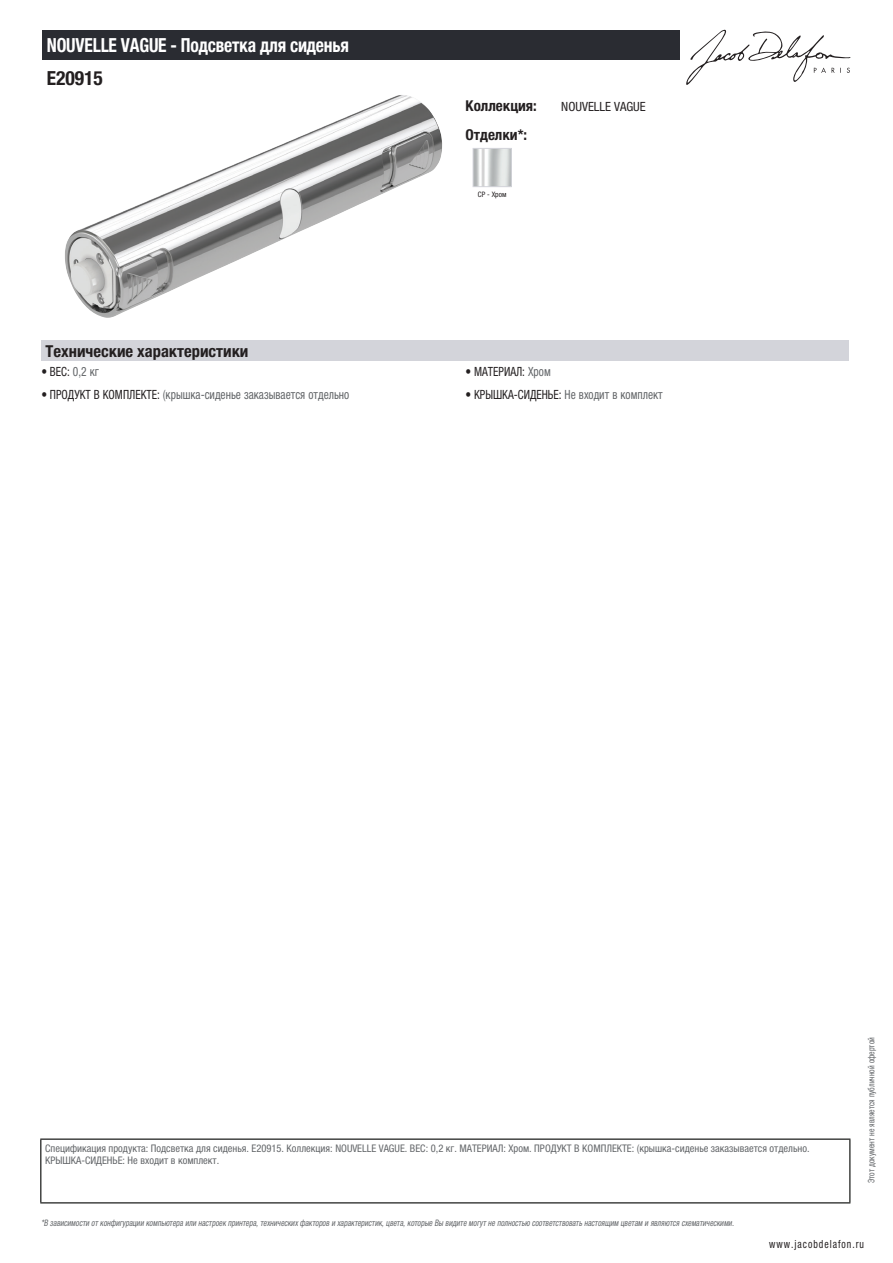
<style>
.page{position:relative;width:893px;height:1263px;background:#fff}
.page>*{position:absolute;margin:0;border:0;box-sizing:border-box;transform-origin:0 0}
.t1{font:700 condensed 19.5px "Helvetica Neue LTCYR";letter-spacing:-.01em;color:#fff;scale:.9 1}
.t2{font:700 condensed 19.5px "Helvetica Neue LTCYR";color:#231f20}
.t3{font:700 condensed 16.5px "Helvetica Neue LTCYR";color:#231f20}
.t4{font:700 condensed 15px "Helvetica Neue LTCYR";color:#231f20}
.t5{font:condensed 12.75px "Helvetica Neue LTCYR";color:#626568;scale:.9 1}
.t6{font:condensed 12.75px "Helvetica Neue LTCYR";color:#231f20;scale:.9 1}
.t7{font:condensed 12.75px "Helvetica Neue LTCYR";color:#231f20}
.t8{font:condensed 11.25px "Helvetica Neue LTCYR";letter-spacing:.1em;color:#231f20;scale:.87 1}
.t9{font:condensed 10.5px/12px "Helvetica Neue LTCYR";color:#626568}
.t10{font:italic condensed 9px "Helvetica Neue LTCYR";color:#626568;scale:.87 1}
.t11{font:condensed 9px "Helvetica Neue LTCYR";color:#626568;scale:.87 1}
.t12{font:condensed 7.5px "Helvetica Neue LTCYR";color:#231f20}
.s1{color:#626568}
.s2{color:#231f20}
</style>
<div class="page">
<svg style="left:686px;top:30px;width:164px;height:55px"></svg>
<img style="left:65px;top:95px;width:378px;height:223px">
<img style="left:475px;top:150px;width:35px;height:35px">
<div style="left:473px;top:148px;width:39px;height:39px;border:1px solid #d3d4da"></div>
<div style="left:41px;top:340px;width:808px;height:22px;background:#d3d4da"></div>
<div style="left:43px;top:30px;width:637px;height:30px;background:#2a2c32"></div>
<hr style="left:40px;top:1138px;width:810px;height:2px;background:#040503">
<hr style="left:40px;top:1140px;width:1px;height:62px;background:#040503">
<hr style="left:849px;top:1140px;width:1px;height:62px;background:#040503">
<hr style="left:40px;top:1202px;width:810px;height:1px;background:#040503">
<h1 class="t1" style="left:47px;top:34px;width:337px">NOUVELLE VAGUE - Подсветка для сиденья</h1>
<h1 class="t2" style="left:47px;top:67px;width:58px">E20915</h1>
<h3 class="t4" style="left:466px;top:97px;width:73px">Коллекция:</h3>
<p class="t7" style="left:561px;top:99px;width:86px">NOUVELLE VAGUE</p>
<h3 class="t4" style="left:466px;top:126px;width:63px">Отделки*:</h3>
<p class="t12" style="left:478px;top:190px;width:30px">CP - Хром</p>
<h2 class="t3" style="left:46px;top:342px;width:204px">Технические характеристики</h2>
<p class="t6" style="left:41px;top:364px;width:65px">• ВЕС: <span class="s1">0,2 кг</span></p>
<p class="t6" style="left:466px;top:364px;width:96px">• МАТЕРИАЛ: <span class="s1">Хром</span></p>
<p class="t5" style="left:41px;top:387px;width:344px"><span class="s2">• ПРОДУКТ В КОМПЛЕКТЕ:</span> (крышка-сиденье заказывается отдельно</p>
<p class="t5" style="left:466px;top:387px;width:221px"><span class="s2">• КРЫШКА-СИДЕНЬЕ:</span> Не входит в комплект</p>
<p class="t9" style="left:45px;top:1142px;width:766px">Спецификация продукта: Подсветка для сиденья. E20915. Коллекция: NOUVELLE VAGUE. ВЕС: 0,2 кг. МАТЕРИАЛ: Хром. ПРОДУКТ В КОМПЛЕКТЕ: (крышка-сиденье заказывается отдельно.<br>КРЫШКА-СИДЕНЬЕ: Не входит в комплект.</p>
<p class="t10" style="left:41px;top:1218px;width:800px">*В зависимости отконфигурации компьютера или настроек принтера,техническихфакторов и характеристик,цвета,которые Вы видите могутне полностью соответствоватьнастоящим цветам и являются схематическими.</p>
<p class="t11" style="left:866px;top:1183px;width:169px;rotate:-90deg">Этот документ не является публичной офертой</p>
<p class="t8" style="left:769px;top:1237px;width:110px">www.jacobdelafon.ru</p>
</div>
